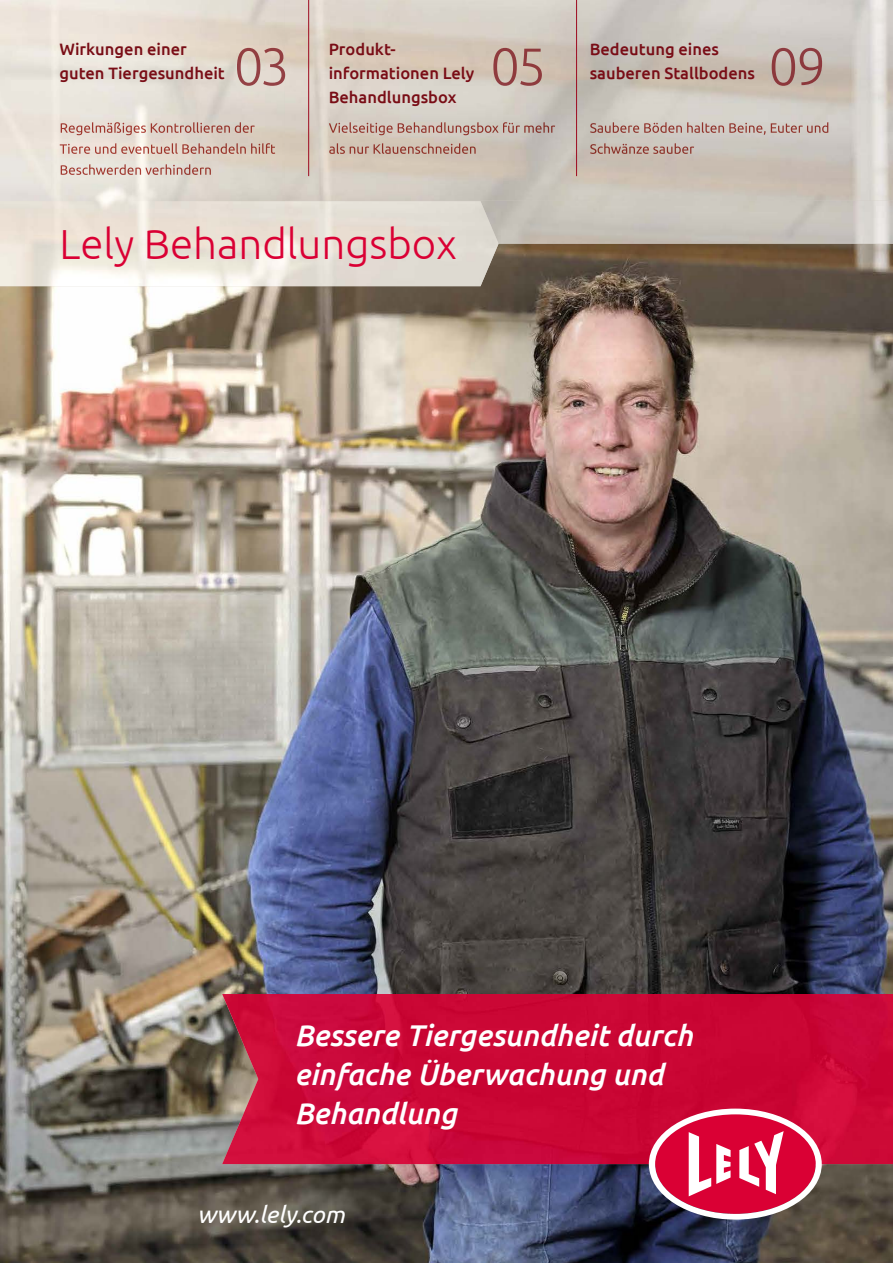
<style>
.page{position:relative;width:893px;height:1263px;background:#fff}
.page>*{position:absolute;margin:0;border:0;box-sizing:border-box;transform-origin:0 0}
.t1{font:300 42px "Ubuntu";color:#da0034}
.t2{font:italic 500 30px/39px "Ubuntu";color:#fff}
.t3{font:italic 24px "Ubuntu";color:#fff}
.t4{font:500 16.5px/24px "Ubuntu";color:#790d16}
</style>
<div class="page">
<img style="left:0;top:244px;width:893px;height:1019px">
<img style="left:0;top:201px;width:499px;height:85px">
<img style="left:209px;top:201px;width:290px;height:43px">
<img style="left:222px;top:994px;width:671px;height:170px">
<hr style="left:308px;top:0;width:1px;height:176px;background:#9e0a20">
<hr style="left:576px;top:0;width:1px;height:176px;background:#9e0a20">
<svg style="left:649px;top:1108px;width:173px;height:111px"></svg>
<img style="left:329px;top:122px;width:226px;height:13px">
<img style="left:329px;top:143px;width:147px;height:11px">
<img style="left:590px;top:122px;width:239px;height:13px">
<img style="left:590px;top:143px;width:104px;height:11px">
<img style="left:61px;top:122px;width:194px;height:13px">
<img style="left:60px;top:143px;width:215px;height:11px">
<img style="left:61px;top:164px;width:150px;height:11px">
<img style="left:493px;top:48px;width:49px;height:38px">
<img style="left:772px;top:48px;width:50px;height:38px">
<img style="left:285px;top:48px;width:1px;height:38px">
<img style="left:237px;top:48px;width:48px;height:38px">
<p class="t4" style="left:60px;top:37px;width:167px">Wirkungen einer guten Tiergesundheit</p>
<p class="t4" style="left:329px;top:37px;width:147px">Produkt&shy;informationen Lely<br>Behandlungsbox</p>
<p class="t4" style="left:590px;top:37px;width:167px">Bedeutung eines sauberen Stallbodens</p>
<h1 class="t1" style="left:60px;top:219px;width:399px">Lely Behandlungsbox</h1>
<h2 class="t2" style="left:294px;top:1015px;width:400px">Bessere Tiergesundheit durch einfache Überwachung und<br>Behandlung</h2>
<h3 class="t3" style="left:197px;top:1200px;width:149px">www.lely.com</h3>
</div>
